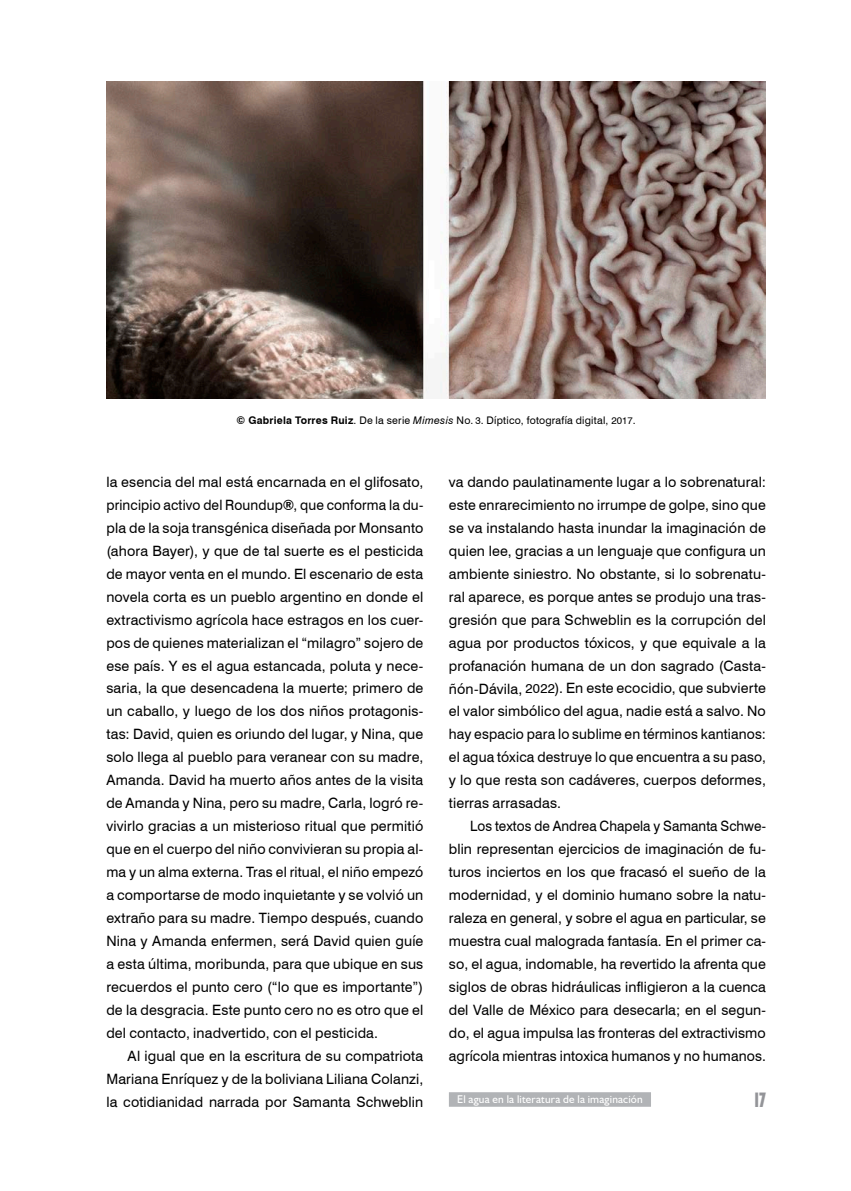
<style>
.page{position:relative;width:851px;height:1191px;background:#fff}
.page>*{position:absolute;margin:0;border:0;box-sizing:border-box;transform-origin:0 0}
.t1{font:700 condensed 21px "Humanist 521 BT Xtra";color:#939498;scale:.75 1}
.t2{font:14.25px/23px "Swiss 721 BT";letter-spacing:.01em;color:#000;text-align:justify}
.t3{font:14.25px/23px "Swiss 721 BT";letter-spacing:.01em;color:#000;text-align:justify;scale:.95 1}
.t4{font:11.25px "Humanist 521 BT";letter-spacing:.02em;color:#fff}
.t5{font:10.5px "Swiss 721 BT";letter-spacing:.02em;color:#000}
.s1{font-weight:800}
.s2{font-weight:700}
.s3{font-style:italic}
.s4{font-size:9.75px}
.s5{font-size:13.05px}
</style>
<div class="page">
<div style="left:449px;top:1092px;width:202px;height:14px;background:#b1b3b6"></div>
<img style="left:106px;top:82px;width:659px;height:316px">
<p class="t5" style="left:236px;top:413px;width:400px"><span class="s1">©</span> <span class="s2">Gabriela Torres Ruiz</span>. De la serie <span class="s3">Mimesis</span> No. <span class="s4">3</span>. Díptico, fotografía digital, <span class="s4">2017</span>.</p>
<p class="t2" style="left:106px;top:470px;width:318px">la esencia del mal está encarnada en el glifosato, principio activo del Roundup<span class="s2">®</span>, que conforma la du&shy;pla de la soja transgénica diseñada por Monsanto (ahora Bayer), y que de tal suerte es el pesticida de mayor venta en el mundo. El escenario de esta novela corta es un pueblo argentino en donde el extractivismo agrícola hace estragos en los cuer&shy;pos de quienes materializan el “milagro” sojero de ese país. Y es el agua estancada, poluta y nece&shy;saria, la que desencadena la muerte; primero de un caballo, y luego de los dos niños protagonis&shy;tas: David, quien es oriundo del lugar, y Nina, que solo llega al pueblo para veranear con su madre, Amanda. David ha muerto años antes de la visita de Amanda y Nina, pero su madre, Carla, logró re&shy;vivirlo gracias a un misterioso ritual que permitió que en el cuerpo del niño convivieran su propia al&shy;ma y un alma externa. Tras el ritual, el niño empezó a comportarse de modo inquietante y se volvió un extraño para su madre. Tiempo después, cuando Nina y Amanda enfermen, será David quien guíe a esta última, moribunda, para que ubique en sus recuerdos el punto cero (“lo que es importante”) de la desgracia. Este punto cero no es otro que el del contacto, inadvertido, con el pesticida.</p>
<p class="t2" style="left:106px;top:1043px;width:318px;text-indent:21px">Al igual que en la escritura de su compatriota Mariana Enríquez y de la boliviana Liliana Colanzi, la cotidianidad narrada por Samanta Schweblin</p>
<p class="t2" style="left:449px;top:470px;width:318px">va dando paulatinamente lugar a lo sobrenatural: este enrarecimiento no irrumpe de golpe, sino que se va instalando hasta inundar la imaginación de quien lee, gracias a un lenguaje que configura un ambiente siniestro. No obstante, si lo sobrenatu&shy;ral aparece, es porque antes se produjo una tras&shy;gresión que para Schweblin es la corrupción del agua por productos tóxicos, y que equivale a la profanación humana de un don sagrado (Casta&shy;ñón-Dávila, <span class="s5">2022</span>). En este ecocidio, que subvierte el valor simbólico del agua, nadie está a salvo. No hay espacio para lo sublime en términos kantianos: el agua tóxica destruye lo que encuentra a su paso, y lo que resta son cadáveres, cuerpos deformes, tierras arrasadas.</p>
<p class="t3" style="left:449px;top:814px;width:335px;text-indent:21px">Los textos de Andrea Chapela y Samanta Schwe&shy;blin representan ejercicios de imaginación de fu&shy;turos inciertos en los que fracasó el sueño de la modernidad, y el dominio humano sobre la natu&shy;raleza en general, y sobre el agua en particular, se muestra cual malograda fantasía. En el primer ca&shy;so, el agua, indomable, ha revertido la afrenta que siglos de obras hidráulicas infligieron a la cuenca del Valle de México para desecarla; en el segun&shy;do, el agua impulsa las fronteras del extractivismo agrícola mientras intoxica humanos y no humanos.</p>
<p class="t4" style="left:457px;top:1092px;width:187px">El agua en la literatura de la imaginación</p>
<h1 class="t1" style="left:754px;top:1086px;width:17px">17</h1>
</div>
